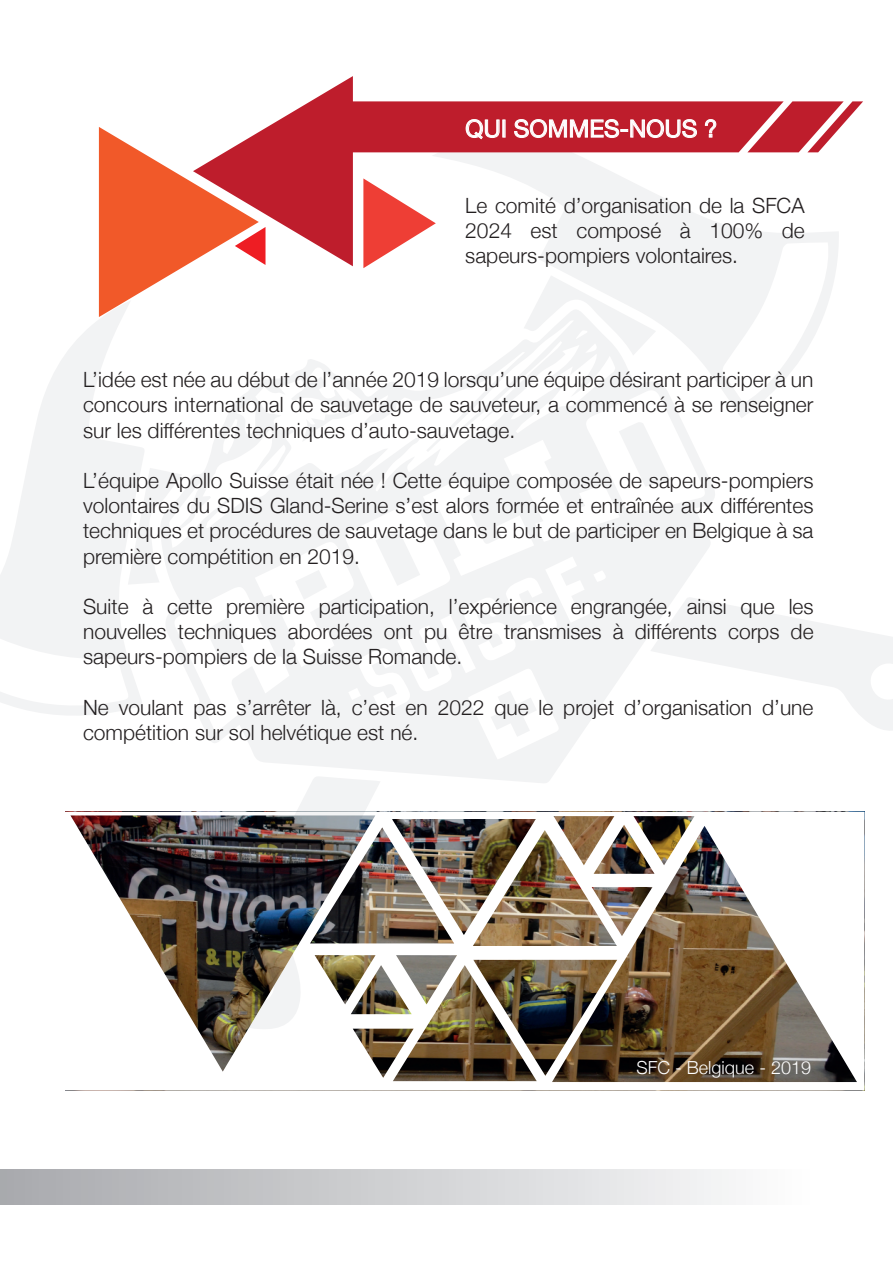
<style>
.page{position:relative;width:893px;height:1263px;background:#fff}
.page>*{position:absolute;margin:0;border:0;box-sizing:border-box;transform-origin:0 0}
.t1{font:24px "Helvetica Neue";color:#fff}
.t2{font:300 21px/25.2px "Helvetica Neue";color:#231f20;text-align:justify}
.t3{font:300 18px "Helvetica Neue";color:#fff}
</style>
<div class="page">
<div style="left:0;top:1169px;width:893px;height:35px;background:linear-gradient(to right,#a8a9ad,#fff)"></div>
<svg style="left:166px;top:359px;width:549px;height:424px;fill:#f2f3f4"></svg>
<svg style="left:432px;top:356px;width:370px;height:62px"></svg>
<svg style="left:0;top:300px;width:144px;height:415px;fill:#f2f3f4"></svg>
<svg style="left:650px;top:597px;width:243px;height:137px"></svg>
<svg style="left:201px;top:776px;width:180px;height:36px"></svg>
<svg style="left:128px;top:468px;width:54px;height:117px"></svg>
<svg style="left:619px;top:422px;width:51px;height:65px"></svg>
<svg style="left:207px;top:617px;width:38px;height:49px"></svg>
<svg style="left:375px;top:529px;width:45px;height:57px"></svg>
<svg style="left:295px;top:570px;width:32px;height:30px"></svg>
<svg style="left:491px;top:691px;width:46px;height:46px"></svg>
<img style="left:70px;top:812px;width:787px;height:270px">
<svg style="left:99px;top:76px;width:764px;height:280px"></svg>
<p class="t1" style="left:465px;top:111px;width:254px">QUI SOMMES-NOUS ?</p>
<p class="t2" style="left:465px;top:191px;width:341px">Le comité d’organisation de la SFCA 2024 est composé à 100% de sapeurs-pompiers volontaires.</p>
<p class="t2" style="left:83px;top:366px;width:732px">L’idée est née au début de l’année 2019 lorsqu’une équipe désirant participer à un concours international de sauvetage de sauveteur, a commencé à se renseigner sur les différentes techniques d’auto-sauvetage.</p>
<p class="t2" style="left:83px;top:467px;width:732px">L’équipe Apollo Suisse était née ! Cette équipe composée de sapeurs-pompiers volontaires du SDIS Gland-Serine s’est alors formée et entraînée aux différentes techniques et procédures de sauvetage dans le but de participer en Belgique à sa première compétition en 2019.</p>
<p class="t2" style="left:83px;top:593px;width:732px">Suite à cette première participation, l’expérience engrangée, ainsi que les nouvelles techniques abordées ont pu être transmises à différents corps de sapeurs-pompiers de la Suisse Romande.</p>
<p class="t2" style="left:83px;top:693px;width:732px">Ne voulant pas s’arrêter là, c’est en 2022 que le projet d’organisation d’une compétition sur sol helvétique est né.</p>
<p class="t3" style="left:637px;top:1053px;width:176px">SFC - Belgique - 2019</p>
</div>
